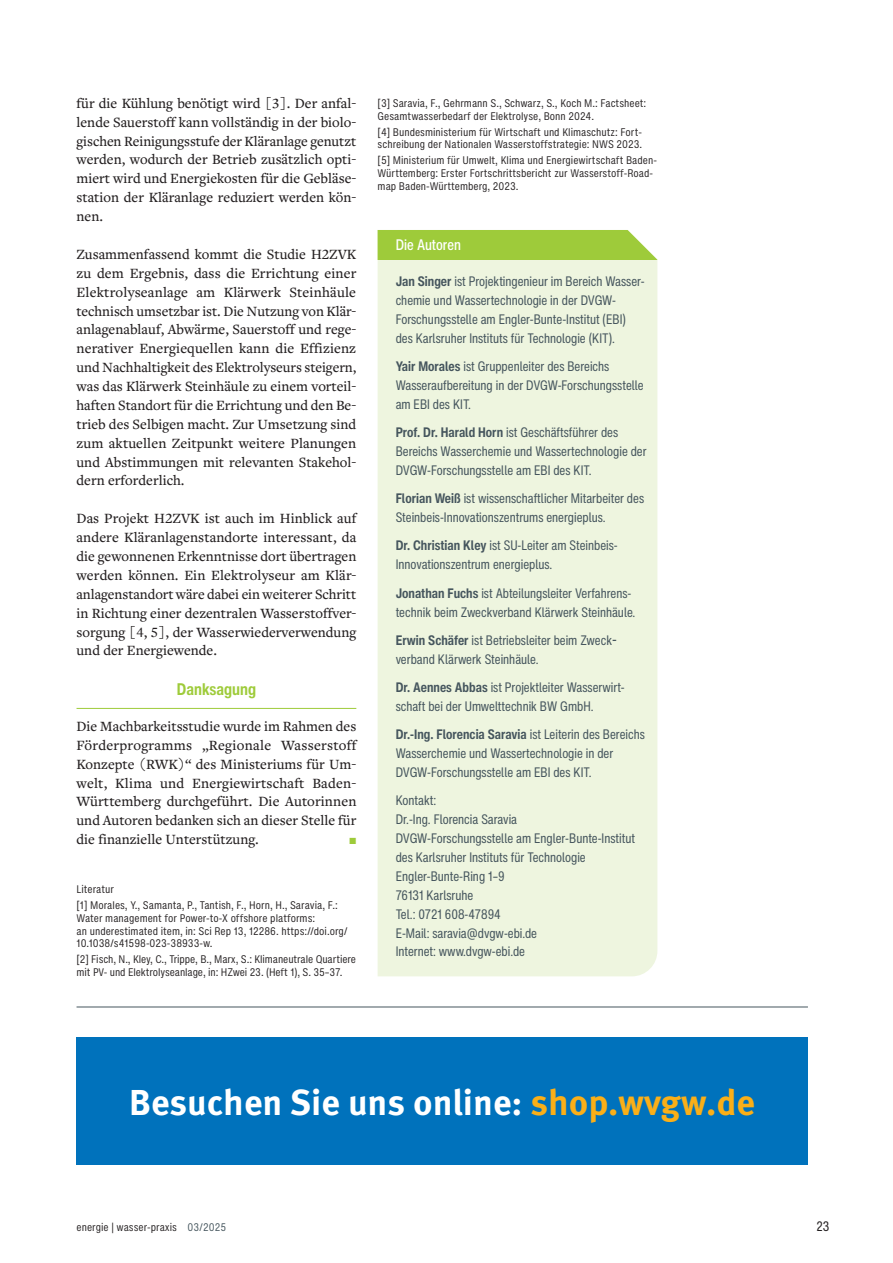
<style>
.page{position:relative;width:893px;height:1263px;background:#fff}
.page>*{position:absolute;margin:0;border:0;box-sizing:border-box;transform-origin:0 0}
.t1{font:700 36px "Meta OT";color:#fff}
.t2{font:700 condensed 16.5px "Helvetica Now Text";color:#9ecb3a}
.t3{font:500 condensed 15px "Helvetica Now Text";color:#fff}
.t4{font:500 14.7px/18.9px "Freight Text Pro";color:#231f20;text-align:justify}
.t5{font:500 14.7px "Freight Text Pro";color:#9ecb3a}
.t6{font:condensed 13.5px/18.9px "Helvetica Now Text";color:#45555d}
.t7{font:condensed 13.5px "Helvetica Now Text";color:#231f20}
.t8{font:condensed 10.5px/12.8px "Helvetica Now Micro";color:#231f20}
.s1{font-weight:700}
.s2{color:#faaf18}
.s3{color:#45555d}
</style>
<div class="page">
<hr style="left:77px;top:708px;width:279px;height:1px;background:#9ecb3a">
<div style="left:378px;top:260px;width:279px;height:716px;background:#eef5df"></div>
<div style="left:378px;top:230px;width:279px;height:30px;background:#9ecb3a"></div>
<div style="left:77px;top:1037px;width:731px;height:128px;background:#0072bc"></div>
<hr style="left:77px;top:1006px;width:731px;height:1px;background:#45555d">
<p class="t4" style="left:77px;top:93px;width:281px">für die Kühlung benötigt wird [3]. Der anfal&shy;lende Sauerstoff kann vollständig in der biolo&shy;gischen Reinigungsstufe der Kläranlage genutzt werden, wodurch der Betrieb zusätzlich opti&shy;miert wird und Energiekosten für die Gebläse&shy;station der Kläranlage reduziert werden kön&shy;nen.</p>
<p class="t4" style="left:77px;top:244px;width:281px">Zusammenfassend kommt die Studie H2ZVK zu dem Ergebnis, dass die Errichtung einer Elektrolyseanlage am Klärwerk Steinhäule technisch umsetzbar ist. Die Nutzung von Klär&shy;anlagenablauf, Abwärme, Sauerstoff und rege&shy;nerativer Energiequellen kann die Effizienz und Nachhaltigkeit des Elektrolyseurs steigern, was das Klärwerk Steinhäule zu einem vorteil&shy;haften Standort für die Errichtung und den Be&shy;trieb des Selbigen macht. Zur Umsetzung sind zum aktuellen Zeitpunkt weitere Planungen und Abstimmungen mit relevanten Stakehol&shy;dern erforderlich.</p>
<p class="t4" style="left:77px;top:508px;width:281px">Das Projekt H2ZVK ist auch im Hinblick auf andere Kläranlagenstandorte interessant, da die gewonnenen Erkenntnisse dort übertragen werden können. Ein Elektrolyseur am Klär&shy;anlagenstandort wäre dabei ein weiterer Schritt in Richtung einer dezentralen Wasserstoffver&shy;sorgung [4, 5], der Wasserwiederverwendung und der Energiewende.</p>
<p class="t2" style="left:177px;top:678px;width:81px">Danksagung</p>
<p class="t4" style="left:77px;top:716px;width:281px">Die Machbarkeitsstudie wurde im Rahmen des Förderprogramms „Regionale Wasserstoff Konzepte (RWK)“ des Ministeriums für Um&shy;welt, Klima und Energiewirtschaft Baden-Württemberg durchgeführt. Die Autorinnen und Autoren bedanken sich an dieser Stelle für die finanzielle Unterstützung.</p>
<p class="t5" style="left:349px;top:830px;width:9px">P</p>
<p class="t8" style="left:77px;top:881px;width:263px;line-height:15.9px">Literatur<br>[1] Morales, Y., Samanta, P., Tantish, F., Horn, H., Saravia, F.:</p>
<p class="t8" style="left:77px;top:912px;width:273px">Water management for Power-to-X offshore platforms:<br>an underestimated item, in: Sci Rep 13, 12286. https://doi.org/<br>10.1038/s41598-023-38933-w.</p>
<p class="t8" style="left:77px;top:953px;width:281px">[2] Fisch, N., Kley, C., Trippe, B., Marx, S.: Klimaneutrale Quartiere mit PV- und Elektrolyseanlage, in: HZwei 23. (Heft 1), S. 35–37.</p>
<p class="t8" style="left:378px;top:97px;width:270px">[3] Saravia, F., Gehrmann S., Schwarz, S., Koch M.: Factsheet:<br>Gesamtwasserbedarf der Elektrolyse, Bonn 2024.</p>
<p class="t8" style="left:378px;top:125px;width:266px">[4] Bundesministerium für Wirtschaft und Klimaschutz: Fort&shy;schreibung der Nationalen Wasserstoffstrategie: NWS 2023.</p>
<p class="t8" style="left:378px;top:154px;width:281px">[5] Ministerium für Umwelt, Klima und Energiewirtschaft Baden-<br>Württemberg: Erster Fortschrittsbericht zur Wasserstoff-Road&shy;map Baden-Württemberg, 2023.</p>
<p class="t3" style="left:396px;top:235px;width:67px">Die Autoren</p>
<p class="t6" style="left:396px;top:272px;width:251px"><span class="s1">Jan Singer</span> ist Projektingenieur im Bereich Wasser&shy;chemie und Wassertechnologie in der DVGW-Forschungsstelle am Engler-Bunte-Institut (EBI) des Karlsruher Instituts für Technologie (KIT).</p>
<p class="t6" style="left:396px;top:357px;width:250px"><span class="s1">Yair Morales</span> ist Gruppenleiter des Bereichs<br>Wasseraufbereitung in der DVGW-Forschungsstelle am EBI des KIT.</p>
<p class="t6" style="left:396px;top:423px;width:252px"><span class="s1">Prof. Dr. Harald Horn</span> ist Geschäftsführer des<br>Bereichs Wasserchemie und Wassertechnologie der<br>DVGW-Forschungsstelle am EBI des KIT.</p>
<p class="t6" style="left:396px;top:489px;width:250px"><span class="s1">Florian Weiß</span> ist wissenschaftlicher Mitarbeiter des<br>Steinbeis-Innovationszentrums energieplus.</p>
<p class="t6" style="left:396px;top:536px;width:224px"><span class="s1">Dr. Christian Kley</span> ist SU-Leiter am Steinbeis-<br>Innovationszentrum energieplus.</p>
<p class="t6" style="left:396px;top:583px;width:241px"><span class="s1">Jonathan Fuchs</span> ist Abteilungsleiter Verfahrens&shy;technik beim Zweckverband Klärwerk Steinhäule.</p>
<p class="t6" style="left:396px;top:631px;width:221px"><span class="s1">Erwin Schäfer</span> ist Betriebsleiter beim Zweck&shy;verband Klärwerk Steinhäule.</p>
<p class="t6" style="left:396px;top:678px;width:231px"><span class="s1">Dr. Aennes Abbas</span> ist Projektleiter Wasserwirt&shy;schaft bei der Umwelttechnik BW GmbH.</p>
<p class="t6" style="left:396px;top:725px;width:251px"><span class="s1">Dr.-Ing. Florencia Saravia</span> ist Leiterin des Bereichs<br>Wasserchemie und Wassertechnologie in der<br>DVGW-Forschungsstelle am EBI des KIT.</p>
<p class="t6" style="left:396px;top:791px;width:241px">Kontakt:<br>Dr.-Ing. Florencia Saravia<br>DVGW-Forschungsstelle am Engler-Bunte-Institut des Karlsruher Instituts für Technologie<br>Engler-Bunte-Ring 1–9<br>76131 Karlsruhe<br>Tel.: 0721 608-47894<br>E-Mail: saravia@dvgw-ebi.de<br>Internet: www.dvgw-ebi.de</p>
<h1 class="t1" style="left:129px;top:1081px;width:627px">Besuchen Sie uns online: <span class="s2">shop.wvgw.de</span></h1>
<p class="t8" style="left:77px;top:1221px;width:151px">energie | wasser-praxis <span class="s3">03/2025</span></p>
<p class="t7" style="left:816px;top:1217px;width:14px">23</p>
</div>
